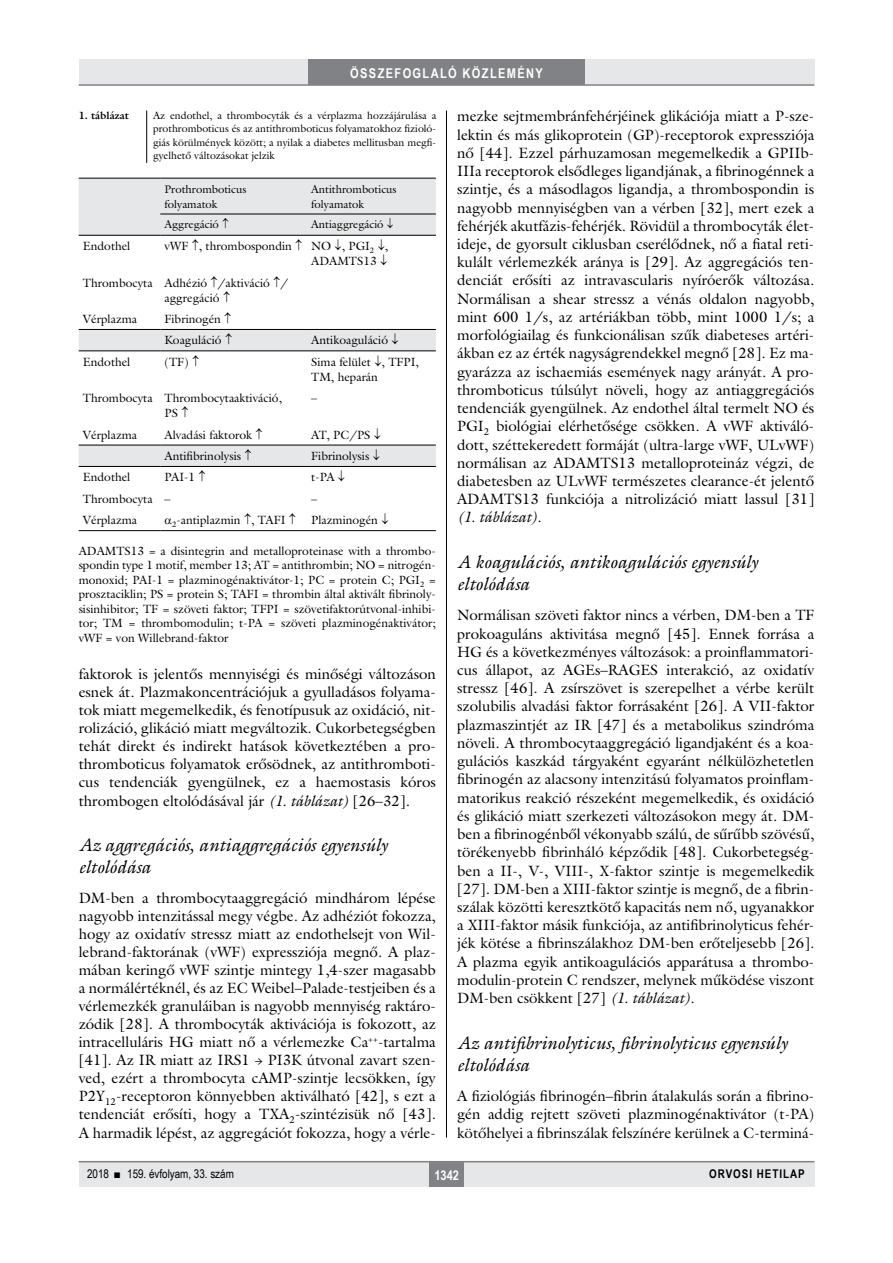
<style>
.page{position:relative;width:893px;height:1263px;background:#fff}
.page>*{position:absolute;margin:0;border:0;box-sizing:border-box;transform-origin:0 0}
.alcimkurziv{font:italic 18px/21.9px "Galliard Reg";color:#000}
.Body_tompa{font:15px/18.3px "Galliard Reg";color:#000;text-align:justify}
.Body_Text{font:15px/18px "Galliard Reg";color:#000}
.t1{font:700 13.5px "Arial Narrow";letter-spacing:.1em;color:#fff}
.tompa_8_10{font:12px/14.5px "Galliard Reg";color:#000}
.tabla{font:12px/15px "Galliard Reg";color:#000}
.t2{font:12px "Arial Narrow";color:#000}
.t3{font:700 12px "Arial Narrow";letter-spacing:.08em;color:#000}
.tablafej{font:11.25px/15px "Galliard Reg";color:#000}
.kepalairas2{font:10.5px/13.5px "Galliard Reg";color:#000;text-align:justify}
.kepalairas1{font:700 10.5px "Galliard Reg";color:#000}
.s1{font-style:italic}
.s2{font-family:"Garamond Premr Pro"}
</style>
<div class="page">
<div style="left:79px;top:1161px;width:735px;height:25px;background:#e6e7e8"></div>
<hr style="left:79px;top:1161px;width:735px;height:1px;background:#808285">
<div style="left:430px;top:1161px;width:34px;height:25px;background:#808285"></div>
<div style="left:79px;top:60px;width:735px;height:25px;background:#e6e7e8"></div>
<div style="left:308px;top:60px;width:277px;height:25px;background:#808285"></div>
<hr style="left:79px;top:84px;width:735px;height:2px;background:#808285">
<hr style="left:446px;top:111px;width:1px;height:1026px;background:#000">
<hr style="left:146px;top:111px;width:1px;height:52px;background:#000">
<div style="left:79px;top:179px;width:357px;height:56px;background:#e6e7e8"></div>
<svg style="left:79px;top:330px;width:357px;height:136px"></svg>
<hr style="left:160px;top:178px;width:147px;height:1px;background:#000">
<hr style="left:307px;top:178px;width:129px;height:1px;background:#000">
<hr style="left:79px;top:530px;width:81px;height:1px;background:#000">
<hr style="left:160px;top:530px;width:147px;height:1px;background:#000">
<hr style="left:307px;top:530px;width:129px;height:1px;background:#000">
<hr style="left:79px;top:178px;width:81px;height:1px;background:#000">
<hr style="left:79px;top:235px;width:81px;height:1px;background:#000">
<hr style="left:160px;top:214px;width:147px;height:1px;background:#000">
<hr style="left:307px;top:214px;width:129px;height:1px;background:#000">
<hr style="left:160px;top:235px;width:147px;height:1px;background:#000">
<hr style="left:307px;top:235px;width:129px;height:1px;background:#000">
<hr style="left:79px;top:329px;width:81px;height:1px;background:#000">
<hr style="left:160px;top:329px;width:147px;height:1px;background:#000">
<hr style="left:307px;top:329px;width:129px;height:1px;background:#000">
<hr style="left:79px;top:350px;width:81px;height:1px;background:#000">
<hr style="left:160px;top:350px;width:147px;height:1px;background:#000">
<hr style="left:307px;top:350px;width:129px;height:1px;background:#000">
<hr style="left:79px;top:445px;width:81px;height:1px;background:#000">
<hr style="left:160px;top:445px;width:147px;height:1px;background:#000">
<hr style="left:307px;top:445px;width:129px;height:1px;background:#000">
<hr style="left:79px;top:466px;width:81px;height:1px;background:#000">
<hr style="left:160px;top:466px;width:147px;height:1px;background:#000">
<hr style="left:307px;top:466px;width:129px;height:1px;background:#000">
<p class="t1" style="left:350px;top:63px;width:194px">ÖSSZEFOGLALÓ KÖZLEMÉNY</p>
<p class="kepalairas1" style="left:79px;top:109px;width:52px">1. táblázat</p>
<p class="kepalairas2" style="left:153px;top:109px;width:285px">Az endothel, a thrombocyták és a vérplazma hozzájárulása a prothromboticus és az antithromboticus folyamatokhoz fizioló&shy;giás körülmények között; a nyilak a diabetes mellitusban megfi&shy;gyelhető változásokat jelzik</p>
<p class="tablafej" style="left:165px;top:181px;width:83px">Prothromboticus folyamatok</p>
<p class="tablafej" style="left:311px;top:181px;width:87px">Antithromboticus folyamatok</p>
<p class="tablafej" style="left:165px;top:217px;width:66px">Aggregáció ↑</p>
<p class="tablafej" style="left:311px;top:217px;width:84px">Antiaggregáció ↓</p>
<p class="tabla" style="left:83px;top:239px;width:49px">Endothel</p>
<p class="tabla" style="left:165px;top:239px;width:139px">vWF ↑, thrombospondin ↑</p>
<p class="tabla" style="left:311px;top:239px;width:78px">NO ↓, PGI<sub>2</sub> ↓,<br>ADAMTS13 ↓</p>
<p class="tabla" style="left:83px;top:275px;width:71px">Thrombocyta</p>
<p class="tabla" style="left:165px;top:275px;width:125px">Adhézió ↑/aktiváció ↑/ aggregáció ↑</p>
<p class="tabla" style="left:83px;top:311px;width:56px">Vérplazma</p>
<p class="tabla" style="left:165px;top:311px;width:68px">Fibrinogén ↑</p>
<p class="tabla" style="left:165px;top:333px;width:69px">Koaguláció ↑</p>
<p class="tabla" style="left:311px;top:333px;width:89px">Antikoaguláció ↓</p>
<p class="tabla" style="left:83px;top:354px;width:49px">Endothel</p>
<p class="tabla" style="left:165px;top:354px;width:36px">(TF) ↑</p>
<p class="tabla" style="left:311px;top:354px;width:109px">Sima felület ↓, TFPI,<br>TM, heparán</p>
<p class="tabla" style="left:83px;top:390px;width:71px">Thrombocyta</p>
<p class="tabla" style="left:165px;top:390px;width:119px">Thrombocytaaktiváció,<br>PS ↑</p>
<p class="tabla" style="left:311px;top:390px;width:7px">–</p>
<p class="tabla" style="left:83px;top:427px;width:56px">Vérplazma</p>
<p class="tabla" style="left:165px;top:427px;width:100px">Alvadási faktorok ↑</p>
<p class="tabla" style="left:311px;top:427px;width:71px">AT, PC/PS ↓</p>
<p class="tabla" style="left:165px;top:448px;width:89px">Antifibrinolysis ↑</p>
<p class="tabla" style="left:311px;top:448px;width:70px">Fibrinolysis ↓</p>
<p class="tabla" style="left:83px;top:470px;width:49px">Endothel</p>
<p class="tabla" style="left:165px;top:470px;width:43px">PAI-1 ↑</p>
<p class="tabla" style="left:311px;top:470px;width:35px">t-PA ↓</p>
<p class="tabla" style="left:83px;top:491px;width:71px">Thrombocyta</p>
<p class="tabla" style="left:165px;top:491px;width:7px">–</p>
<p class="tabla" style="left:311px;top:491px;width:7px">–</p>
<p class="tabla" style="left:83px;top:512px;width:56px">Vérplazma</p>
<p class="tabla" style="left:172px;top:512px;width:125px"><sub>2</sub>-antiplazmin ↑, TAFI ↑</p>
<p class="tabla" style="left:311px;top:512px;width:79px">Plazminogén ↓</p>
<p class="tompa_8_10" style="left:79px;top:543px;width:359px">ADAMTS13 = a disintegrin and metalloproteinase with a thrombo&shy;spondin type 1 motif, member 13; AT = antithrombin; NO = nitrogén&shy;monoxid; PAI-1 = plazminogénaktivátor-1; PC = protein C; PGI<sub>2</sub> = prosztaciklin; PS = protein S; TAFI = thrombin által aktivált fibrinoly&shy;sisinhibitor; TF = szöveti faktor; TFPI = szövetifaktorútvonal-inhibi&shy;tor; TM = thrombomodulin; t-PA = szöveti plazminogénaktivátor; vWF = von Willebrand-faktor</p>
<p class="Body_Text" style="left:79px;top:665px;width:359px">faktorok is jelentős mennyiségi és minőségi változáson esnek át. Plazmakoncentrációjuk a gyulladásos folyama&shy;tok miatt megemelkedik, és fenotípusuk az oxidáció, nit&shy;rolizáció, glikáció miatt megváltozik. Cukorbetegségben tehát direkt és indirekt hatások következtében a pro&shy;thromboticus folyamatok erősödnek, az antithromboti&shy;cus tendenciák gyengülnek, ez a haemostasis kóros thrombogen eltolódásával jár <span class="s1">(1. táblázat)</span> [26–32].</p>
<p class="alcimkurziv" style="left:79px;top:834px;width:310px">Az aggregációs, antiaggregációs egyensúly eltolódása</p>
<p class="Body_tompa" style="left:79px;top:888px;width:359px">DM-ben a thrombocytaaggregáció mindhárom lépése nagyobb intenzitással megy végbe. Az adhéziót fokozza, hogy az oxidatív stressz miatt az endothelsejt von Wil&shy;lebrand-faktorának (vWF) expressziója megnő. A plaz&shy;mában keringő vWF szintje mintegy 1,4-szer magasabb a normálértéknél, és az EC Weibel–Palade-testjeiben és a vérlemezkék granuláiban is nagyobb mennyiség raktáro&shy;zódik [28]. A thrombocyták aktivációja is fokozott, az intracelluláris HG miatt nő a vérlemezke Ca<sup>++</sup>-tartalma [41]. Az IR miatt az IRS1 <span class="s2">→</span> PI3K útvonal zavart szen&shy;ved, ezért a thrombocyta cAMP-szintje lecsökken, így P2Y<sub>12</sub>-receptoron könnyebben aktiválható [42], s ezt a tendenciát erősíti, hogy a TXA<sub>2</sub>-szintézisük nő [43].<br>A harmadik lépést, az aggregációt fokozza, hogy a vérle-</p>
<p class="Body_tompa" style="left:457px;top:107px;width:359px">mezke sejtmembránfehérjéinek glikációja miatt a P-sze&shy;lektin és más glikoprotein (GP)-receptorok expressziója nő [44]. Ezzel párhuzamosan megemelkedik a GPIIb-IIIa receptorok elsődleges ligandjának, a fibrinogénnek a szintje, és a másodlagos ligandja, a thrombospondin is nagyobb mennyiségben van a vérben [32], mert ezek a fehérjék akutfázis-fehérjék. Rövidül a thrombocyták élet&shy;ideje, de gyorsult ciklusban cserélődnek, nő a fiatal reti&shy;kulált vérlemezkék aránya is [29]. Az aggregációs ten&shy;denciát erősíti az intravascularis nyíróerők változása.<br>Normálisan a shear stressz a vénás oldalon nagyobb, mint 600 1/s, az artériákban több, mint 1000 1/s; a morfológiailag és funkcionálisan szűk diabeteses artéri&shy;ákban ez az érték nagyságrendekkel megnő [28]. Ez ma&shy;gyarázza az ischaemiás események nagy arányát. A pro&shy;thromboticus túlsúlyt növeli, hogy az antiaggregációs tendenciák gyengülnek. Az endothel által termelt NO és PGI<sub>2</sub> biológiai elérhetősége csökken. A vWF aktiváló&shy;dott, széttekeredett formáját (ultra-large vWF, ULvWF) normálisan az ADAMTS13 metalloproteináz végzi, de diabetesben az ULvWF természetes clearance-ét jelentő ADAMTS13 funkciója a nitrolizáció miatt lassul [31] <span class="s1">(1. táblázat)</span>.</p>
<p class="alcimkurziv" style="left:457px;top:551px;width:302px">A koagulációs, antikoagulációs egyensúly eltolódása</p>
<p class="Body_tompa" style="left:457px;top:606px;width:359px">Normálisan szöveti faktor nincs a vérben, DM-ben a TF prokoaguláns aktivitása megnő [45]. Ennek forrása a HG és a következményes változások: a proinflammatori&shy;cus állapot, az AGEs–RAGES interakció, az oxidatív stressz [46]. A zsírszövet is szerepelhet a vérbe került szolubilis alvadási faktor forrásaként [26]. A VII-faktor plazmaszintjét az IR [47] és a metabolikus szindróma növeli. A thrombocytaaggregáció ligandjaként és a koa&shy;gulációs kaszkád tárgyaként egyaránt nélkülözhetetlen fibrinogén az alacsony intenzitású folyamatos proinflam&shy;matorikus reakció részeként megemelkedik, és oxidáció és glikáció miatt szerkezeti változásokon megy át. DM&shy;ben a fibrinogénből vékonyabb szálú, de sűrűbb szövésű, törékenyebb fibrinháló képződik [48]. Cukorbetegség&shy;ben a II-, V-, VIII-, X-faktor szintje is megemelkedik [27]. DM-ben a XIII-faktor szintje is megnő, de a fibrin&shy;szálak közötti keresztkötő kapacitás nem nő, ugyanakkor a XIII-faktor másik funkciója, az antifibrinolyticus fehér&shy;jék kötése a fibrinszálakhoz DM-ben erőteljesebb [26].<br>A plazma egyik antikoagulációs apparátusa a thrombo&shy;modulin-protein C rendszer, melynek működése viszont DM-ben csökkent [27] <span class="s1">(1. táblázat)</span>.</p>
<p class="alcimkurziv" style="left:457px;top:1032px;width:332px">Az antifibrinolyticus, fibrinolyticus egyensúly eltolódása</p>
<p class="Body_tompa" style="left:457px;top:1086px;width:359px">A fiziológiás fibrinogén–fibrin átalakulás során a fibrino&shy;gén addig rejtett szöveti plazminogénaktivátor (t-PA) kötőhelyei a fibrinszálak felszínére kerülnek a C-terminá-</p>
<p class="t2" style="left:87px;top:1165px;width:148px">2018 ■ 159. évfolyam, 33. szám</p>
<p class="t1" style="left:434px;top:1165px;width:26px">1342</p>
<p class="t3" style="left:709px;top:1165px;width:97px">ORVOSI HETILAP</p>
</div>
